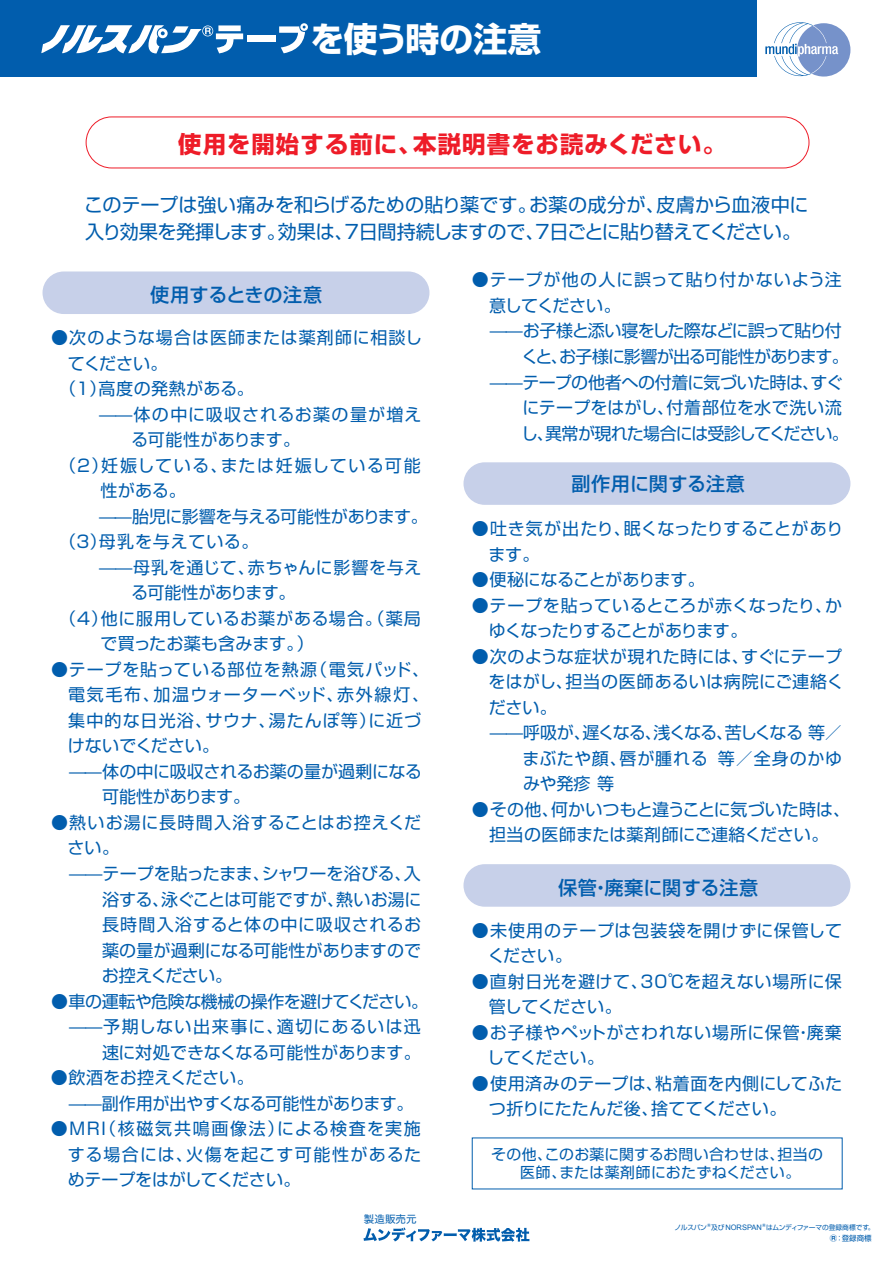
<style>
.page{position:relative;width:893px;height:1263px;background:#fff}
.page>*{position:absolute;margin:0;border:0;box-sizing:border-box;transform-origin:0 0}
.t1{font:700 34.05px "Shin Go Pro";letter-spacing:-.01em;color:#fff}
.t2{font:700 23.4px "Shin Go Pro";letter-spacing:.05em;color:#ee1c28}
.t3{font:19.2px/27.6px "Shin Go Pro";letter-spacing:-.015em;color:#015dad}
.t4{font:500 19.2px "Shin Go Pro";letter-spacing:.01em;color:#015dad}
.t5{font:16.95px/25.5px "Shin Go Pro";letter-spacing:.005em;color:#015dad}
.t6{font:16.95px "Shin Go Pro";letter-spacing:-.03em;color:#015dad}
.t7{font:16.95px "Shin Go Pro";letter-spacing:.045em;color:#015dad}
.t8{font:16.95px "Shin Go Pro";letter-spacing:.055em;color:#015dad}
.t9{font:16.95px/25.5px "Shin Go Pro";letter-spacing:.025em;color:#015dad}
.t10{font:16.95px/25.5px "Shin Go Pro";letter-spacing:-.025em;color:#015dad}
.t11{font:16.95px/25.5px "Shin Go Pro";letter-spacing:.035em;color:#015dad}
.t12{font:16.95px "Shin Go Pro";letter-spacing:.07em;color:#015dad}
.t13{font:16.95px "Shin Go Pro";letter-spacing:-.085em;color:#015dad}
.t14{font:16.95px "Shin Go Pro";letter-spacing:-.07em;color:#015dad}
.t15{font:16.95px "Shin Go Pro";letter-spacing:.1em;color:#015dad}
.t16{font:16.95px "Shin Go Pro";letter-spacing:.06em;color:#015dad}
.t17{font:16.95px "Shin Go Pro";letter-spacing:-.035em;color:#015dad}
.t18{font:16.95px "Shin Go Pro";letter-spacing:-.055em;color:#015dad}
.t19{font:16.95px "Shin Go Pro";letter-spacing:.04em;color:#015dad}
.t20{font:16.95px "Shin Go Pro";letter-spacing:.075em;color:#015dad}
.t21{font:16.95px "Shin Go Pro";letter-spacing:.03em;color:#015dad}
.t22{font:16.95px "Shin Go Pro";letter-spacing:-.04em;color:#015dad}
.t23{font:16.95px "Shin Go Pro";letter-spacing:-.05em;color:#015dad}
.t24{font:14.85px/17.9px "Shin Go Pro";letter-spacing:.02em;color:#015dad;text-align:center}
.t25{font:10.5px "Hira Kaku Std W4";color:#015dad}
.t26{font:7.5px "Shin Go Pro";color:#015dad}
.t27{font:6.75px "Shin Go Pro";letter-spacing:-.03em;color:#015dad}
.s1{font-weight:500;font-size:7.5px}
.s2{font-family:"Arial";font-size:7.5px}
.s3{font-family:"Shin Go Pro De";font-weight:700}
</style>
<div class="page">
<div style="left:0;top:0;width:757px;height:77px;background:#015dad"></div>
<div style="left:43px;top:271px;width:386px;height:43px;background:#c7d0e9;border-radius:21px"></div>
<div style="left:463px;top:462px;width:387px;height:43px;background:#c7d0e9;border-radius:21px"></div>
<div style="left:463px;top:864px;width:387px;height:43px;background:#c7d0e9;border-radius:21px"></div>
<div style="left:86px;top:117px;width:723px;height:51px;border:1px solid #ee1c28;border-radius:26px"></div>
<svg style="left:364px;top:1227px;width:165px;height:15px"></svg>
<svg style="left:41px;top:25px;width:202px;height:28px"></svg>
<div style="left:247px;top:36px;width:28px;height:6px;background:#fff"></div>
<svg style="left:279px;top:23px;width:29px;height:30px"></svg>
<svg style="left:765px;top:22px;width:85px;height:55px"></svg>
<h1 class="t1" style="left:310px;top:12px;width:233px">を使う時の注意</h1>
<h2 class="t2" style="left:178px;top:126px;width:549px">使用を開始する前に、本説明書をお読みください。</h2>
<p class="t3" style="left:84px;top:188px;width:726px">このテープは強い痛みを和らげるための貼り薬です。お薬の成分が、皮膚から血液中に入り効果を発揮します。効果は、7日間持続しますので、7日ごとに貼り替えてください。</p>
<p class="t4" style="left:150px;top:279px;width:173px">使用するときの注意</p>
<p class="t7" style="left:51px;top:324px;width:373px">●次のような場合は医師または薬剤師に相談し</p>
<p class="t5" style="left:68px;top:348px;width:101px">てください。</p>
<p class="t21" style="left:59px;top:375px;width:196px">（１）高度の発熱がある。</p>
<p class="t20" style="left:99px;top:400px;width:324px">̶̶体の中に吸収されるお薬の量が増え</p>
<p class="t5" style="left:131px;top:425px;width:170px">る可能性があります。</p>
<p class="t12" style="left:59px;top:451px;width:363px">（2）妊娠している、または妊娠している可能</p>
<p class="t5" style="left:101px;top:476px;width:87px">性がある。</p>
<p class="t6" style="left:99px;top:502px;width:330px">̶̶胎児に影響を与える可能性があります。</p>
<p class="t7" style="left:59px;top:528px;width:201px">（3）母乳を与えている。</p>
<p class="t19" style="left:99px;top:553px;width:324px">̶̶母乳を通じて、赤ちゃんに影響を与え</p>
<p class="t6" style="left:131px;top:579px;width:166px">る可能性があります。</p>
<p class="t11" style="left:59px;top:604px;width:363px">（4）他に服用しているお薬がある場合。（薬局</p>
<p class="t5" style="left:100px;top:629px;width:215px">で買ったお薬も含みます。）</p>
<p class="t8" style="left:51px;top:655px;width:380px">●テープを貼っている部位を熱源（電気パッド、</p>
<p class="t15" style="left:68px;top:681px;width:363px">電気毛布、加温ウォーターベッド、赤外線灯、</p>
<p class="t16" style="left:68px;top:706px;width:355px">集中的な日光浴、サウナ、湯たんぽ等）に近づ</p>
<p class="t5" style="left:68px;top:731px;width:153px">けないでください。</p>
<p class="t5" style="left:69px;top:757px;width:354px">̶̶体の中に吸収されるお薬の量が過剰になる</p>
<p class="t5" style="left:102px;top:782px;width:150px">可能性があります。</p>
<p class="t8" style="left:51px;top:809px;width:372px">●熱いお湯に長時間入浴することはお控えくだ</p>
<p class="t5" style="left:68px;top:833px;width:53px">さい。</p>
<p class="t5" style="left:69px;top:859px;width:353px">̶̶テープを貼ったまま、シャワーを浴びる、入</p>
<p class="t5" style="left:102px;top:884px;width:321px">浴する、泳ぐことは可能ですが、熱いお湯に</p>
<p class="t7" style="left:102px;top:911px;width:321px">長時間入浴すると体の中に吸収されるお</p>
<p class="t5" style="left:102px;top:935px;width:321px">薬の量が過剰になる可能性がありますので</p>
<p class="t22" style="left:102px;top:962px;width:132px">お控えください。</p>
<p class="t6" style="left:51px;top:987px;width:378px">●車の運転や危険な機械の操作を避けてください。</p>
<p class="t12" style="left:69px;top:1013px;width:353px">̶̶予期しない出来事に、適切にあるいは迅</p>
<p class="t5" style="left:102px;top:1037px;width:320px">速に対処できなくなる可能性があります。</p>
<p class="t5" style="left:69px;top:1063px;width:346px;text-indent:-18px">●飲酒をお控えください。<br>̶̶副作用が出やすくなる可能性があります。</p>
<p class="t5" style="left:68px;top:1114px;width:355px;text-align:justify;text-indent:-17px">●ＭＲＩ（核磁気共鳴画像法）による検査を実施する場合には、火傷を起こす可能性があるためテープをはがしてください。</p>
<p class="t25" style="left:364px;top:1211px;width:54px">製造販売元</p>
<p class="t8" style="left:472px;top:266px;width:371px">●テープが他の人に誤って貼り付かないよう注</p>
<p class="t23" style="left:489px;top:292px;width:133px">意してください。</p>
<p class="t14" style="left:490px;top:317px;width:353px">̶̶お子様と添い寝をした際などに誤って貼り付</p>
<p class="t17" style="left:522px;top:343px;width:329px">くと、お子様に影響が出る可能性があります。</p>
<p class="t6" style="left:490px;top:368px;width:355px">̶̶テープの他者への付着に気づいた時は、すぐ</p>
<p class="t5" style="left:522px;top:393px;width:321px">にテープをはがし、付着部位を水で洗い流</p>
<p class="t18" style="left:521px;top:419px;width:329px">し、異常が現れた場合には受診してください。</p>
<p class="t4" style="left:571px;top:468px;width:175px">副作用に関する注意</p>
<p class="t5" style="left:488px;top:514px;width:357px;text-indent:-16px">●吐き気が出たり、眠くなったりすることがあります。</p>
<p class="t10" style="left:472px;top:565px;width:234px">●便秘になることがあります。</p>
<p class="t10" style="left:489px;top:590px;width:355px;text-indent:-17px">●テープを貼っているところが赤くなったり、かゆくなったりすることがあります。</p>
<p class="t5" style="left:472px;top:641px;width:372px">●次のような症状が現れた時には、すぐにテープ</p>
<p class="t5" style="left:488px;top:667px;width:357px">をはがし、担当の医師あるいは病院にご連絡く</p>
<p class="t5" style="left:489px;top:692px;width:70px">ださい。</p>
<p class="t13" style="left:490px;top:719px;width:353px">̶̶呼吸が、遅くなる、浅くなる、苦しくなる等／</p>
<p class="t7" style="left:522px;top:744px;width:321px">まぶたや顔、唇が腫れる 等／全身のかゆ</p>
<p class="t5" style="left:523px;top:769px;width:93px">みや発疹等</p>
<p class="t5" style="left:472px;top:794px;width:380px;text-align:center">●その他、何かいつもと違うことに気づいた時は、担当の医師または薬剤師にご連絡ください。</p>
<p class="t4" style="left:558px;top:871px;width:202px">保管・廃棄に関する注意</p>
<p class="t11" style="left:488px;top:915px;width:356px;text-indent:-16px">●未使用のテープは包装袋を開けずに保管してください。</p>
<p class="t9" style="left:489px;top:967px;width:354px;text-indent:-17px">●直射日光を避けて、30℃を超えない場所に保管してください。</p>
<p class="t9" style="left:487px;top:1018px;width:356px;text-indent:-15px">●お子様やペットがさわれない場所に保管・廃棄してください。</p>
<p class="t5" style="left:489px;top:1069px;width:355px;text-indent:-17px">●使用済みのテープは、粘着面を内側にしてふたつ折りにたたんだ後、捨ててください。</p>
<p class="t24" style="left:491px;top:1144px;width:333px">その他、このお薬に関するお問い合わせは、担当の医師、または薬剤師におたずねください。</p>
<p class="t27" style="left:674px;top:1222px;width:202px">ノルスパン<span class="s1">®</span>及び<span class="s2">NORSPAN</span><span class="s1">®</span>はムンディファーマの登録商標です。</p>
<p class="t26" style="left:830px;top:1232px;width:43px"><span class="s3">Ⓡ</span>：登録商標</p>
</div>
